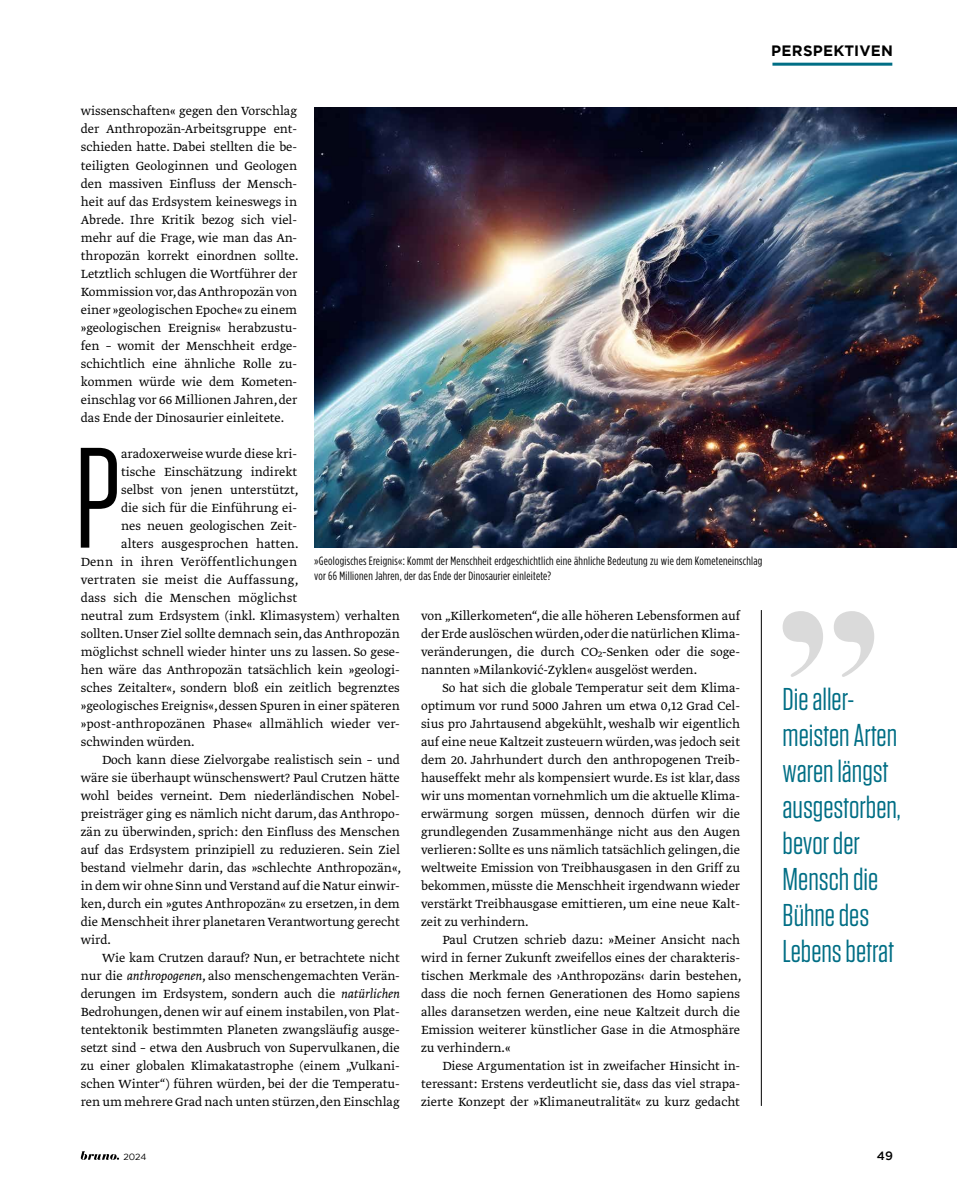
<style>
.page{position:relative;width:957px;height:1191px;background:#fff}
.page>*{position:absolute;margin:0;border:0;box-sizing:border-box;transform-origin:0 0}
.t1{font:142.5px "Tungsten";color:#000}
.t2{font:31.5px/36px "Tungsten";color:#006e85}
.t3{font:700 15px "Gotham";letter-spacing:.015em;color:#000}
.t4{font:300 13.95px/18px "Greta Text Std";color:#000;text-align:justify}
.t5{font:300 13.95px "Greta Text Std";letter-spacing:.02em;color:#000}
.t6{font:12px/15px "Gotham Condensed";letter-spacing:.02em;color:#000}
.t7{font:500 12px "Gotham";color:#000}
.t8{font:9px "Gotham";color:#000}
.s1{font-family:"Greta Text Pro";font-style:italic}
</style>
<div class="page">
<hr style="left:772px;top:63px;width:120px;height:3px;background:#006e85">
<svg style="left:81px;top:1151px;width:38px;height:8px"></svg>
<img style="left:314px;top:107px;width:643px;height:440px">
<svg style="left:782px;top:611px;width:92px;height:66px"></svg>
<hr style="left:761px;top:610px;width:1px;height:496px;background:#000">
<p class="t3" style="left:771px;top:42px;width:123px">PERSPEKTIVEN</p>
<p class="t4" style="left:81px;top:103px;width:219px">wissenschaften« gegen den Vorschlag der Anthropozän-Arbeitsgruppe ent&shy;schieden hatte. Dabei stellten die be&shy;teiligten Geologinnen und Geologen den massiven Einfluss der Mensch&shy;heit auf das Erdsystem keineswegs in Abrede. Ihre Kritik bezog sich viel&shy;mehr auf die Frage, wie man das An&shy;thropozän korrekt einordnen sollte.<br>Letztlich schlugen die Wortführer der Kommission vor, das Anthropozän von einer »geologischen Epoche« zu einem »geologischen Ereignis« herabzustu&shy;fen – womit der Menschheit erdge&shy;schichtlich eine ähnliche Rolle zu&shy;kommen würde wie dem Kometen&shy;einschlag vor 66 Millionen Jahren, der das Ende der Dinosaurier einleitete.</p>
<h1 class="t1" style="left:74px;top:425px;width:48px">P</h1>
<p class="t4" style="left:121px;top:445px;width:177px">aradoxerweise wurde diese kri-</p>
<p class="t4" style="left:121px;top:463px;width:177px">tische Einschätzung indirekt</p>
<p class="t4" style="left:121px;top:481px;width:179px">selbst von jenen unterstützt,</p>
<p class="t4" style="left:121px;top:499px;width:177px">die sich für die Einführung ei-</p>
<p class="t4" style="left:121px;top:517px;width:177px">nes neuen geologischen Zeit-</p>
<p class="t4" style="left:121px;top:535px;width:179px">alters ausgesprochen hatten.</p>
<p class="t5" style="left:81px;top:553px;width:218px">Denn in ihren Veröffentlichungen</p>
<p class="t5" style="left:81px;top:571px;width:219px">vertraten sie meist die Auffassung,</p>
<p class="t4" style="left:81px;top:589px;width:218px">dass sich die Menschen möglichst</p>
<p class="t4" style="left:81px;top:607px;width:320px">neutral zum Erdsystem (inkl. Klimasystem) verhalten</p>
<p class="t4" style="left:81px;top:625px;width:320px">sollten. Unser Ziel sollte demnach sein, das Anthropozän</p>
<p class="t4" style="left:81px;top:643px;width:320px">möglichst schnell wieder hinter uns zu lassen. So gese-</p>
<p class="t4" style="left:81px;top:661px;width:320px">hen wäre das Anthropozän tatsächlich kein »geologi-</p>
<p class="t4" style="left:81px;top:679px;width:320px">sches Zeitalter«, sondern bloß ein zeitlich begrenztes</p>
<p class="t4" style="left:81px;top:697px;width:320px">»geologisches Ereignis«, dessen Spuren in einer späteren</p>
<p class="t4" style="left:81px;top:715px;width:320px">»post-anthropozänen Phase« allmählich wieder ver-</p>
<p class="t4" style="left:81px;top:733px;width:115px">schwinden würden.</p>
<p class="t4" style="left:102px;top:751px;width:299px">Doch kann diese Zielvorgabe realistisch sein – und</p>
<p class="t4" style="left:81px;top:769px;width:320px">wäre sie überhaupt wünschenswert? Paul Crutzen hätte</p>
<p class="t4" style="left:81px;top:787px;width:320px">wohl beides verneint. Dem niederländischen Nobel-</p>
<p class="t4" style="left:81px;top:805px;width:320px">preisträger ging es nämlich nicht darum, das Anthropo-</p>
<p class="t4" style="left:81px;top:823px;width:320px">zän zu überwinden, sprich: den Einfluss des Menschen</p>
<p class="t4" style="left:81px;top:841px;width:320px">auf das Erdsystem prinzipiell zu reduzieren. Sein Ziel</p>
<p class="t4" style="left:81px;top:859px;width:322px">bestand vielmehr darin, das »schlechte Anthropozän«,</p>
<p class="t4" style="left:81px;top:877px;width:320px">in dem wir ohne Sinn und Verstand auf die Natur einwir-</p>
<p class="t4" style="left:81px;top:895px;width:320px">ken, durch ein »gutes Anthropozän« zu ersetzen, in dem</p>
<p class="t4" style="left:81px;top:913px;width:320px">die Menschheit ihrer planetaren Verantwortung gerecht</p>
<p class="t4" style="left:81px;top:931px;width:32px">wird.</p>
<p class="t4" style="left:102px;top:949px;width:299px">Wie kam Crutzen darauf? Nun, er betrachtete nicht</p>
<p class="t4" style="left:81px;top:967px;width:320px">nur die <span class="s1">anthropogenen</span>, also menschengemachten Verän-</p>
<p class="t4" style="left:81px;top:985px;width:320px">derungen im Erdsystem, sondern auch die <span class="s1">natürlichen</span></p>
<p class="t4" style="left:81px;top:1003px;width:320px">Bedrohungen, denen wir auf einem instabilen, von Plat-</p>
<p class="t4" style="left:81px;top:1021px;width:320px">tentektonik bestimmten Planeten zwangsläufig ausge-</p>
<p class="t4" style="left:81px;top:1039px;width:320px">setzt sind – etwa den Ausbruch von Supervulkanen, die</p>
<p class="t4" style="left:81px;top:1057px;width:320px">zu einer globalen Klimakatastrophe (einem „Vulkani-</p>
<p class="t4" style="left:81px;top:1075px;width:320px">schen Winter“) führen würden, bei der die Temperatu-</p>
<p class="t4" style="left:81px;top:1093px;width:320px">ren um mehrere Grad nach unten stürzen,den Einschlag</p>
<p class="t6" style="left:314px;top:553px;width:450px">»Geologisches Ereignis«: Kommt der Menschheit erdgeschichtlich eine ähnliche Bedeutung zu wie dem Kometeneinschlag vor 66 Millionen Jahren, der das Ende der Dinosaurier einleitete?</p>
<p class="t4" style="left:421px;top:607px;width:320px">von „Killerkometen“, die alle höheren Lebensformen auf der Erde auslöschen würden,oder die natürlichen Klima&shy;veränderungen, die durch CO<sub>2</sub>-Senken oder die soge&shy;nannten »Milanković-Zyklen« ausgelöst werden.</p>
<p class="t4" style="left:421px;top:679px;width:320px;text-indent:21px">So hat sich die globale Temperatur seit dem Klima&shy;optimum vor rund 5000 Jahren um etwa 0,12 Grad Cel&shy;sius pro Jahrtausend abgekühlt, weshalb wir eigentlich auf eine neue Kaltzeit zusteuern würden,was jedoch seit dem 20. Jahrhundert durch den anthropogenen Treib&shy;hauseffekt mehr als kompensiert wurde. Es ist klar, dass wir uns momentan vornehmlich um die aktuelle Klima&shy;erwärmung sorgen müssen, dennoch dürfen wir die grundlegenden Zusammenhänge nicht aus den Augen verlieren: Sollte es uns nämlich tatsächlich gelingen, die weltweite Emission von Treibhausgasen in den Griff zu bekommen, müsste die Menschheit irgendwann wieder verstärkt Treibhausgase emittieren, um eine neue Kalt&shy;zeit zu verhindern.</p>
<p class="t4" style="left:421px;top:931px;width:322px;text-indent:21px">Paul Crutzen schrieb dazu: »Meiner Ansicht nach wird in ferner Zukunft zweifellos eines der charakteris&shy;tischen Merkmale des ›Anthropozäns‹ darin bestehen, dass die noch fernen Generationen des Homo sapiens alles daransetzen werden, eine neue Kaltzeit durch die Emission weiterer künstlicher Gase in die Atmosphäre zu verhindern.«</p>
<p class="t4" style="left:421px;top:1057px;width:320px;text-indent:21px">Diese Argumentation ist in zweifacher Hinsicht in&shy;teressant: Erstens verdeutlicht sie, dass das viel strapa&shy;zierte Konzept der »Klimaneutralität« zu kurz gedacht</p>
<h2 class="t2" style="left:782px;top:681px;width:120px">Die aller&shy;meisten Arten waren längst ausgestorben, bevor der<br>Mensch die<br>Bühne des<br>Lebens betrat</h2>
<p class="t8" style="left:123px;top:1151px;width:25px">2024</p>
<p class="t7" style="left:877px;top:1148px;width:18px">49</p>
</div>
